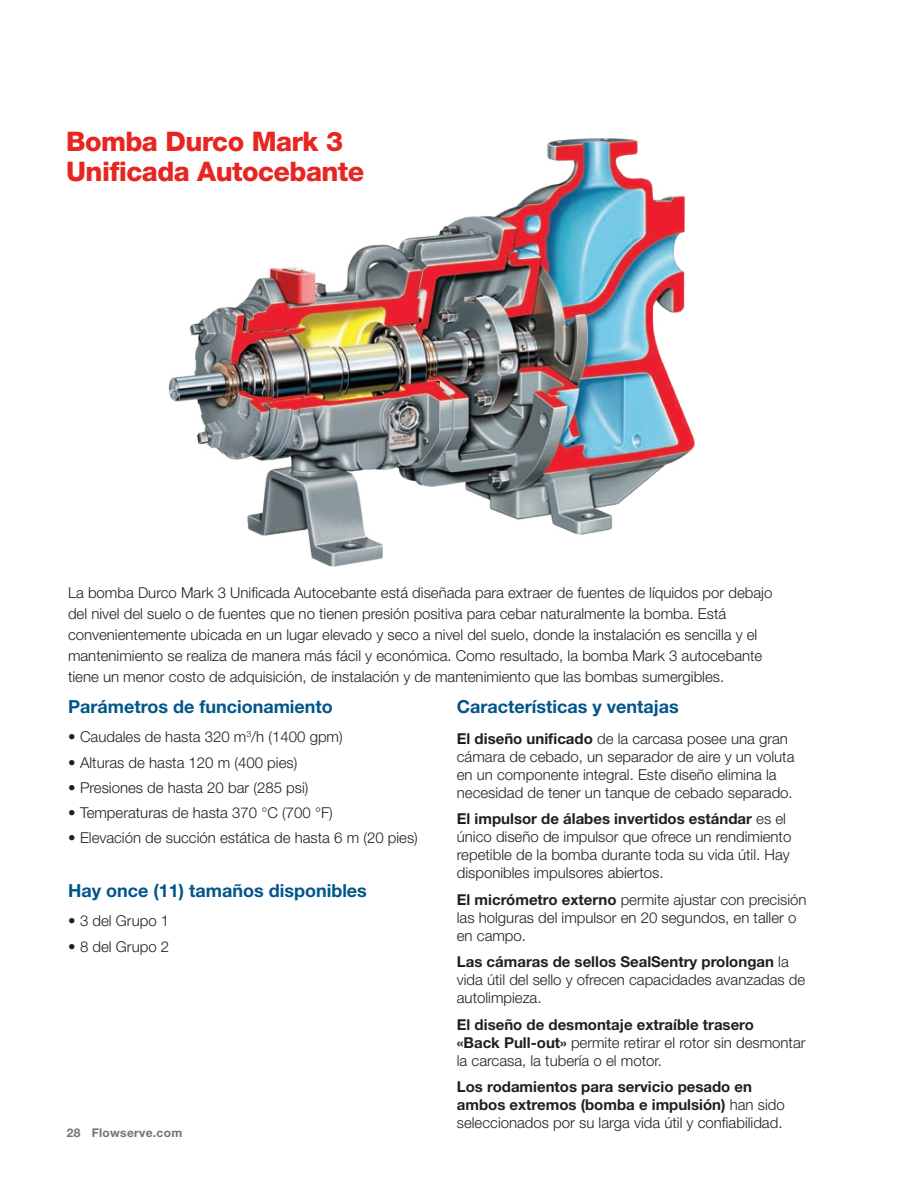
<style>
.page{position:relative;width:918px;height:1188px;background:#fff}
.page>*{position:absolute;margin:0;border:0;box-sizing:border-box;transform-origin:0 0}
.t1{font:800 27px/30px "Helvetica Neue LT Std";letter-spacing:-.02em;color:#e72621}
.t2{font:700 18px "Helvetica Neue LT Std";color:#00568a}
.t3{font:300 15px/18px "Helvetica Neue LT Std";color:#231f20}
.t4{font:700 15px/18px "Helvetica Neue LT Std";color:#231f20}
.t5{font:700 12px "Helvetica Neue LT Std";letter-spacing:.025em;color:#79716c}
.s1{font-weight:700}
.s2{font-weight:300}
</style>
<div class="page">
<img style="left:168px;top:138px;width:527px;height:429px">
<h1 class="t1" style="left:66px;top:126px;width:300px">Bomba Durco Mark 3<br>Unificada Autocebante</h1>
<p class="t3" style="left:68px;top:582px;width:706px;line-height:21px">La bomba Durco Mark 3 Unificada Autocebante está diseñada para extraer de fuentes de líquidos por debajo del nivel del suelo o de fuentes que no tienen presión positiva para cebar naturalmente la bomba. Está convenientemente ubicada en un lugar elevado y seco a nivel del suelo, donde la instalación es sencilla y el mantenimiento se realiza de manera más fácil y económica. Como resultado, la bomba Mark 3 autocebante tiene un menor costo de adquisición, de instalación y de mantenimiento que las bombas sumergibles.</p>
<p class="t2" style="left:68px;top:695px;width:266px">Parámetros de funcionamiento</p>
<p class="t3" style="left:68px;top:728px;width:276px">• Caudales de hasta 320 m<sup>3</sup>/h (1400 gpm)</p>
<p class="t3" style="left:68px;top:753px;width:231px">• Alturas de hasta 120 m (400 pies)</p>
<p class="t3" style="left:68px;top:778px;width:242px">• Presiones de hasta 20 bar (285 psi)</p>
<p class="t3" style="left:68px;top:803px;width:266px">• Temperaturas de hasta 370 °C (700 °F)</p>
<p class="t3" style="left:68px;top:829px;width:351px">• Elevación de succión estática de hasta 6 m (20 pies)</p>
<p class="t2" style="left:68px;top:879px;width:300px">Hay once (11) tamaños disponibles</p>
<p class="t3" style="left:68px;top:912px;width:103px">• 3 del Grupo 1</p>
<p class="t3" style="left:68px;top:937px;width:103px">• 8 del Grupo 2</p>
<p class="t5" style="left:67px;top:1125px;width:117px">28 Flowserve.com</p>
<p class="t2" style="left:457px;top:695px;width:224px">Características y ventajas</p>
<p class="t3" style="left:457px;top:729px;width:339px"><span class="s1">El diseño unificado</span> de la carcasa posee una gran cámara de cebado, un separador de aire y un voluta en un componente integral. Este diseño elimina la necesidad de tener un tanque de cebado separado.</p>
<p class="t3" style="left:457px;top:809px;width:336px"><span class="s1">El impulsor de álabes invertidos estándar</span> es el único diseño de impulsor que ofrece un rendimiento repetible de la bomba durante toda su vida útil. Hay disponibles impulsores abiertos.</p>
<p class="t3" style="left:457px;top:890px;width:351px"><span class="s1">El micrómetro externo</span> permite ajustar con precisión las holguras del impulsor en 20 segundos, en taller o en campo.</p>
<p class="t3" style="left:457px;top:952px;width:350px"><span class="s1">Las cámaras de sellos SealSentry prolongan</span> la vida útil del sello y ofrecen capacidades avanzadas de autolimpieza.</p>
<p class="t3" style="left:457px;top:1015px;width:350px"><span class="s1">El diseño de desmontaje extraíble trasero<br>«Back Pull-out»</span> permite retirar el rotor sin desmontar la carcasa, la tubería o el motor.</p>
<p class="t4" style="left:457px;top:1077px;width:329px">Los rodamientos para servicio pesado en ambos extremos (bomba e impulsión) <span class="s2">han sido seleccionados por su larga vida útil y confiabilidad.</span></p>
</div>
